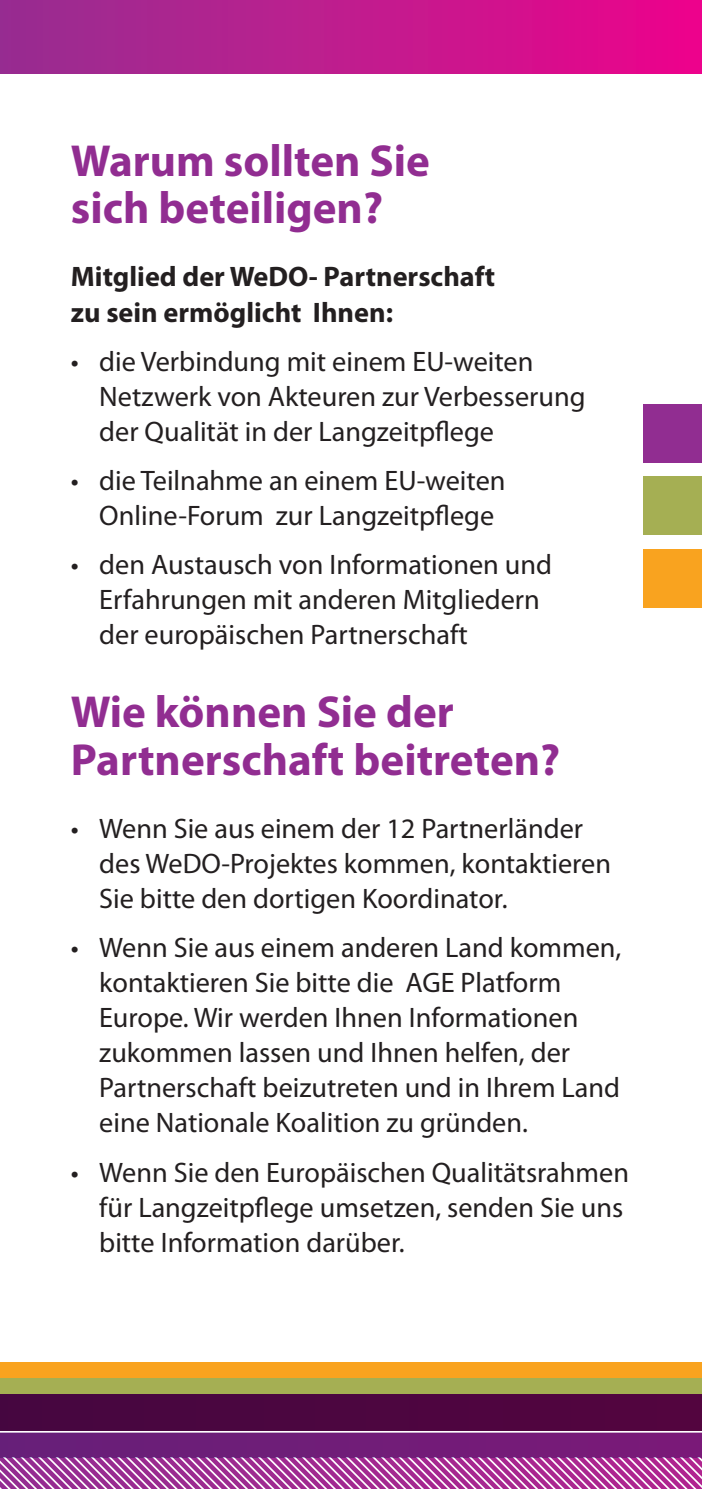
<style>
.page{position:relative;width:702px;height:1489px;background:#fff}
.page>*{position:absolute;margin:0;border:0;box-sizing:border-box;transform-origin:0 0}
.t1{font:700 45px/47.5px "Myriad Pro";color:#912d91}
.t2{font:28.25px/35px "Myriad Pro";color:#231f20}
.t3{font:700 28.25px/35px "Myriad Pro";color:#231f20}
</style>
<div class="page">
<svg style="left:0;top:1457px;width:702px;height:31px"></svg>
<div style="left:0;top:1431px;width:702px;height:26px;background:#711d78"></div>
<div style="left:0;top:1392px;width:702px;height:39px;background:#4c0640"></div>
<hr style="left:0;top:1430px;width:702px;height:2px;background:#fff">
<div style="left:0;top:1362px;width:702px;height:15px;background:#f9a31f"></div>
<div style="left:0;top:1377px;width:702px;height:15px;background:#a5af53"></div>
<div style="left:643px;top:404px;width:59px;height:58px;background:#912d91"></div>
<div style="left:643px;top:476px;width:59px;height:58px;background:#a5af53"></div>
<div style="left:643px;top:549px;width:59px;height:58px;background:#f9a31f"></div>
<div style="left:0;top:0;width:702px;height:73px;background:linear-gradient(to right,#963091,#ec048b)"></div>
<h1 class="t1" style="left:71px;top:135px;width:360px">Warum sollten Sie sich beteiligen?</h1>
<p class="t3" style="left:71px;top:258px;width:426px">Mitglied der WeDO- Partnerschaft zu sein ermöglicht Ihnen:</p>
<p class="t2" style="left:99px;top:343px;width:487px;text-indent:-28px">• die Verbindung mit einem EU-weiten<br>Netzwerk von Akteuren zur Verbesserung der Qualität in der Langzeitpflege</p>
<p class="t2" style="left:99px;top:462px;width:408px;text-indent:-28px">• die Teilnahme an einem EU-weiten<br>Online-Forum zur Langzeitpflege</p>
<p class="t2" style="left:99px;top:546px;width:454px;text-indent:-28px">• den Austausch von Informationen und<br>Erfahrungen mit anderen Mitgliedern der europäischen Partnerschaft</p>
<h1 class="t1" style="left:71px;top:686px;width:491px">Wie können Sie der<br>Partnerschaft beitreten?</h1>
<p class="t2" style="left:99px;top:810px;width:513px;text-indent:-28px">• Wenn Sie aus einem der 12 Partnerländer des WeDO-Projektes kommen, kontaktieren<br>Sie bitte den dortigen Koordinator.</p>
<p class="t2" style="left:99px;top:929px;width:523px;text-indent:-28px">• Wenn Sie aus einem anderen Land kommen, kontaktieren Sie bitte die AGE Platform Europe. Wir werden Ihnen Informationen zukommen lassen und Ihnen helfen, der Partnerschaft beizutreten und in Ihrem Land eine Nationale Koalition zu gründen.</p>
<p class="t2" style="left:99px;top:1154px;width:531px;text-indent:-28px">• Wenn Sie den Europäischen Qualitätsrahmen für Langzeitpflege umsetzen, senden Sie uns bitte Information darüber.</p>
</div>
